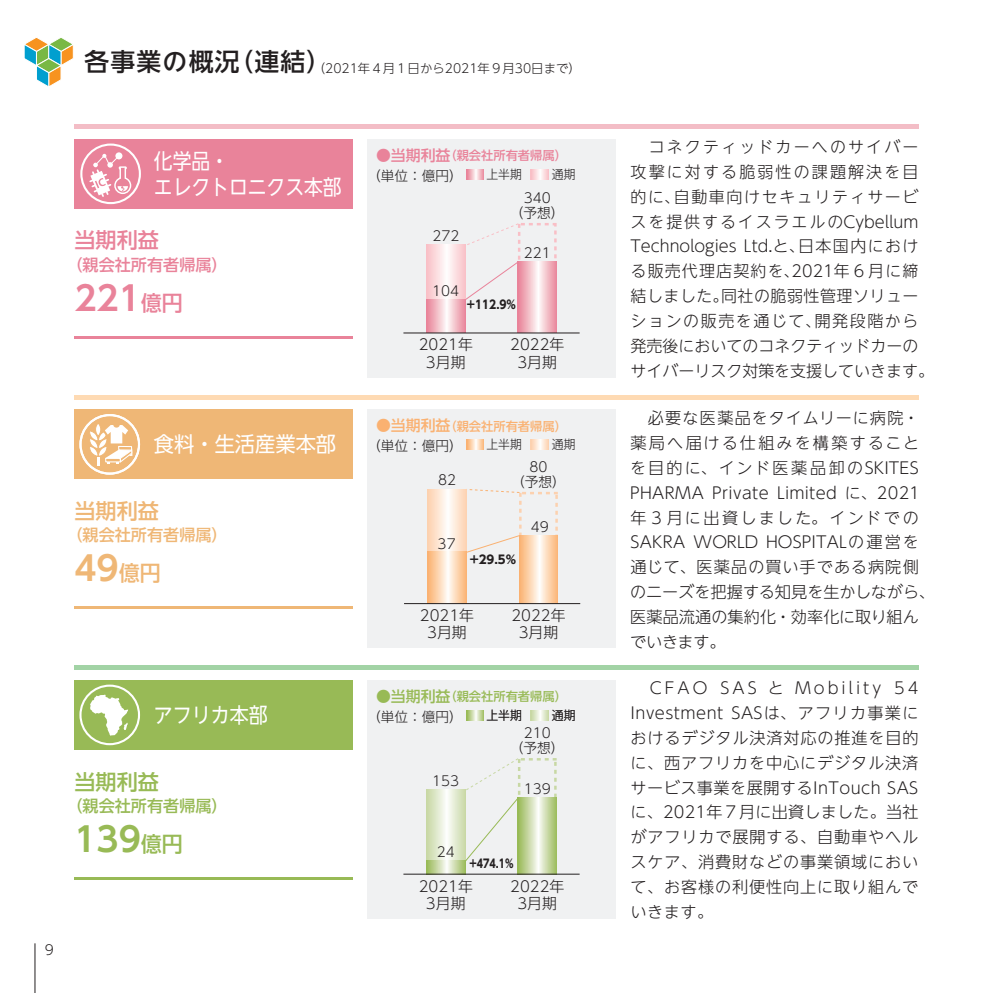
<style>
.page{position:relative;width:993px;height:993px;background:#fff}
.page>*{position:absolute;margin:0;border:0;box-sizing:border-box;transform-origin:0 0}
.t1{font:700 33.43px "UD Shin Go NT Pro De";color:#e9839a}
.t2{font:700 33.43px "UD Shin Go NT Pro De";color:#98ba56}
.t3{font:700 33.43px "UD Shin Go NT Pro De";color:#efb776}
.t4{font:21px/26.1px "UD Shin Go NT Pro";color:#fff;scale:.89 1}
.t5{font:21px "UD Shin Go NT Pro";color:#fff;scale:.96 1}
.t6{font:21px "UD Shin Go NT Pro";color:#fff;scale:.9 1}
.t7{font:500 21px "UD Shin Go NT Pro";color:#e9839a}
.t8{font:500 21px "UD Shin Go NT Pro";color:#efb776}
.t9{font:500 21px "UD Shin Go NT Pro";color:#98ba56}
.t10{font:300 16.1px/24.8px "UD Shin Go NT Pro";letter-spacing:.075em;color:#231f20}
.t11{font:300 16.1px/24.8px "UD Shin Go NT Pro";letter-spacing:.03em;color:#231f20}
.t12{font:300 16.1px/24.8px "UD Shin Go NT Pro";letter-spacing:.055em;color:#231f20;text-align:justify}
.t13{font:500 16.1px "UD Shin Go NT Pro";color:#e9839a}
.t14{font:500 16.1px "UD Shin Go NT Pro";color:#efb776}
.t15{font:500 16.1px "UD Shin Go NT Pro";color:#98ba56}
.t16{font:300 14.88px/17.3px "UD Shin Go NT Pro";color:#231f20;text-align:center}
.t17{font:300 13.65px/14.9px "UD Shin Go NT Pro";color:#231f20;text-align:center}
.t18{font:300 12.42px "UD Shin Go NT Pro";color:#231f20}
.t19{font:300 12.42px "UD Shin Go NT Pro";color:#231f20;scale:.95 1}
.t20{font:500 12.25px "UD Shin Go NT Pro";color:#fab171}
.t21{font:500 12.25px "UD Shin Go NT Pro";color:#e9839a}
.t22{font:500 12.25px "UD Shin Go NT Pro";color:#98ba56}
.t23{font:700 11.72px "UD Shin Go NT Pro";color:#231f20;scale:.91 1}
.t24{font:700 11.72px "UD Shin Go NT Pro";color:#231f20;scale:.82 1}
.t25{font:700 11.72px "UD Shin Go NT Pro";color:#231f20}
.s1{font-weight:500;font-size:24.85px}
.s2{font-family:"UD Shin Go NT Pro";font-weight:500;font-size:21px}
.s3{font-size:14.88px}
</style>
<div class="page">
<div style="left:367px;top:409px;width:248px;height:238px;background:#f0f1f2"></div>
<svg style="left:531px;top:439px;width:17px;height:10px"></svg>
<svg style="left:466px;top:439px;width:17px;height:10px"></svg>
<svg style="left:466px;top:489px;width:91px;height:114px"></svg>
<svg style="left:519px;top:535px;width:38px;height:68px"></svg>
<svg style="left:427px;top:489px;width:39px;height:62px"></svg>
<svg style="left:427px;top:551px;width:39px;height:52px"></svg>
<hr style="left:404px;top:603px;width:176px;height:1px;background:#231f20">
<div style="left:74px;top:394px;width:844px;height:5px;background:#fedab3"></div>
<div style="left:367px;top:139px;width:248px;height:238px;background:#f0f1f2"></div>
<svg style="left:531px;top:169px;width:17px;height:10px"></svg>
<svg style="left:466px;top:169px;width:17px;height:10px"></svg>
<svg style="left:461px;top:223px;width:95px;height:109px"></svg>
<svg style="left:517px;top:261px;width:39px;height:71px"></svg>
<svg style="left:426px;top:245px;width:39px;height:54px"></svg>
<svg style="left:426px;top:299px;width:39px;height:33px"></svg>
<hr style="left:403px;top:332px;width:176px;height:1px;background:#231f20">
<div style="left:74px;top:139px;width:278px;height:69px;background:#e9839a"></div>
<div style="left:74px;top:409px;width:278px;height:70px;background:#efb776"></div>
<hr style="left:74px;top:335px;width:278px;height:3px;background:#e9839a">
<hr style="left:74px;top:606px;width:278px;height:2px;background:#efb776">
<svg style="left:80px;top:143px;width:61px;height:61px"></svg>
<svg style="left:88px;top:153px;width:44px;height:45px"></svg>
<svg style="left:79px;top:414px;width:61px;height:60px"></svg>
<div style="left:79px;top:414px;width:61px;height:60px;border:2px solid #fff;border-radius:50%"></div>
<svg style="left:89px;top:419px;width:45px;height:46px"></svg>
<div style="left:74px;top:124px;width:844px;height:5px;background:#f3bdc6"></div>
<div style="left:367px;top:680px;width:248px;height:238px;background:#f0f1f2"></div>
<svg style="left:531px;top:710px;width:17px;height:10px"></svg>
<svg style="left:466px;top:710px;width:17px;height:10px"></svg>
<svg style="left:465px;top:758px;width:91px;height:115px"></svg>
<svg style="left:517px;top:797px;width:39px;height:76px"></svg>
<svg style="left:426px;top:789px;width:39px;height:71px"></svg>
<svg style="left:426px;top:860px;width:39px;height:13px"></svg>
<hr style="left:403px;top:873px;width:176px;height:1px;background:#231f20">
<div style="left:74px;top:680px;width:278px;height:69px;background:#98ba56"></div>
<hr style="left:74px;top:876px;width:278px;height:3px;background:#98ba56">
<svg style="left:80px;top:685px;width:59px;height:59px"></svg>
<div style="left:79px;top:684px;width:61px;height:61px;border:2px solid #fff;border-radius:50%"></div>
<svg style="left:90px;top:694px;width:38px;height:41px"></svg>
<div style="left:74px;top:665px;width:844px;height:5px;background:#a2d3a5"></div>
<hr style="left:35px;top:943px;width:1px;height:49px;background:#231f20">
<svg style="left:24px;top:37px;width:50px;height:50px"></svg>
<p class="t18" style="left:84px;top:58px;width:498px"><span class="s1">各事業の概況（連結）</span>（2021年４月１日から2021年９月30日まで）</p>
<h2 class="t4" style="left:154px;top:147px;width:212px">化学品・<br>エレクトロニクス本部</h2>
<h2 class="t7" style="left:74px;top:223px;width:86px">当期利益</h2>
<p class="t13" style="left:66px;top:251px;width:163px">（親会社所有者帰属）</p>
<h1 class="t1" style="left:74px;top:271px;width:110px">221<span class="s2">億円</span></h1>
<h2 class="t5" style="left:154px;top:427px;width:191px">食料・生活産業本部</h2>
<h2 class="t8" style="left:74px;top:494px;width:86px">当期利益</h2>
<p class="t14" style="left:66px;top:522px;width:163px">（親会社所有者帰属）</p>
<h1 class="t3" style="left:74px;top:541px;width:88px">49<span class="s2">億円</span></h1>
<h2 class="t6" style="left:154px;top:697px;width:128px">アフリカ本部</h2>
<h2 class="t9" style="left:74px;top:764px;width:86px">当期利益</h2>
<p class="t15" style="left:66px;top:792px;width:163px">（親会社所有者帰属）</p>
<h1 class="t2" style="left:74px;top:811px;width:110px">139<span class="s2">億円</span></h1>
<p class="t17" style="left:45px;top:941px;width:11px">9</p>
<p class="t21" style="left:376px;top:145px;width:192px"><span class="s3">●当期利益</span>（親会社所有者帰属）</p>
<p class="t17" style="left:367px;top:167px;width:97px">（単位：億円）</p>
<p class="t19" style="left:486px;top:164px;width:39px">上半期</p>
<p class="t19" style="left:551px;top:164px;width:26px">通期</p>
<p class="t17" style="left:510px;top:190px;width:56px">340<br>（予想）</p>
<p class="t17" style="left:523px;top:244px;width:29px">221</p>
<p class="t17" style="left:432px;top:228px;width:29px">272</p>
<p class="t17" style="left:432px;top:282px;width:29px">104</p>
<p class="t23" style="left:467px;top:295px;width:55px">+112.9%</p>
<p class="t16" style="left:418px;top:335px;width:56px">2021年<br>3月期</p>
<p class="t16" style="left:510px;top:335px;width:56px">2022年<br>3月期</p>
<p class="t20" style="left:376px;top:416px;width:192px"><span class="s3">●当期利益</span>（親会社所有者帰属）</p>
<p class="t17" style="left:367px;top:438px;width:97px">（単位：億円）</p>
<p class="t19" style="left:486px;top:434px;width:39px">上半期</p>
<p class="t19" style="left:551px;top:434px;width:26px">通期</p>
<p class="t17" style="left:511px;top:458px;width:56px">80<br>（予想）</p>
<p class="t17" style="left:530px;top:519px;width:20px">49</p>
<p class="t17" style="left:438px;top:471px;width:20px">82</p>
<p class="t17" style="left:437px;top:535px;width:20px">37</p>
<p class="t25" style="left:470px;top:549px;width:48px">+29.5%</p>
<p class="t16" style="left:420px;top:606px;width:56px">2021年<br>3月期</p>
<p class="t16" style="left:511px;top:606px;width:56px">2022年<br>3月期</p>
<p class="t22" style="left:376px;top:686px;width:192px"><span class="s3">●当期利益</span>（親会社所有者帰属）</p>
<p class="t17" style="left:367px;top:708px;width:97px">（単位：億円）</p>
<p class="t19" style="left:486px;top:705px;width:39px">上半期</p>
<p class="t19" style="left:551px;top:705px;width:26px">通期</p>
<p class="t17" style="left:432px;top:772px;width:29px">153</p>
<p class="t17" style="left:510px;top:725px;width:56px">210<br>（予想）</p>
<p class="t17" style="left:523px;top:780px;width:29px">139</p>
<p class="t17" style="left:436px;top:844px;width:20px">24</p>
<p class="t24" style="left:469px;top:853px;width:55px">+474.1%</p>
<p class="t16" style="left:418px;top:876px;width:56px">2021年<br>3月期</p>
<p class="t16" style="left:510px;top:876px;width:56px">2022年<br>3月期</p>
<p class="t10" style="left:630px;top:134px;width:305px">　コネクティッドカーへのサイバー攻撃に対する脆弱性の課題解決を目的に、自動車向けセキュリティサービスを提供するイスラエルのCybellum<br>Technologies Ltd.と、日本国内における販売代理店契約を、2021年６月に締結しました。同社の脆弱性管理ソリューションの販売を通じて、開発段階から発売後においてのコネクティッドカーのサイバーリスク対策を支援していきます。</p>
<p class="t11" style="left:629px;top:405px;width:306px">　必要な医薬品をタイムリーに病院・薬局へ届ける仕組みを構築することを目的に、インド医薬品卸のSKITES<br>PHARMA Private Limited に、2021年３月に出資しました。インドでの<br>SAKRA WORLD HOSPITALの運営を通じて、医薬品の買い手である病院側のニーズを把握する知見を生かしながら、医薬品流通の集約化・効率化に取り組んでいきます。</p>
<p class="t12" style="left:630px;top:675px;width:289px">　CFAO SAS と Mobility 54<br>Investment SASは、アフリカ事業におけるデジタル決済対応の推進を目的に、西アフリカを中心にデジタル決済サービス事業を展開するInTouch SASに、2021年７月に出資しました。当社がアフリカで展開する、自動車やヘルスケア、消費財などの事業領域において、お客様の利便性向上に取り組んでいきます。</p>
</div>
